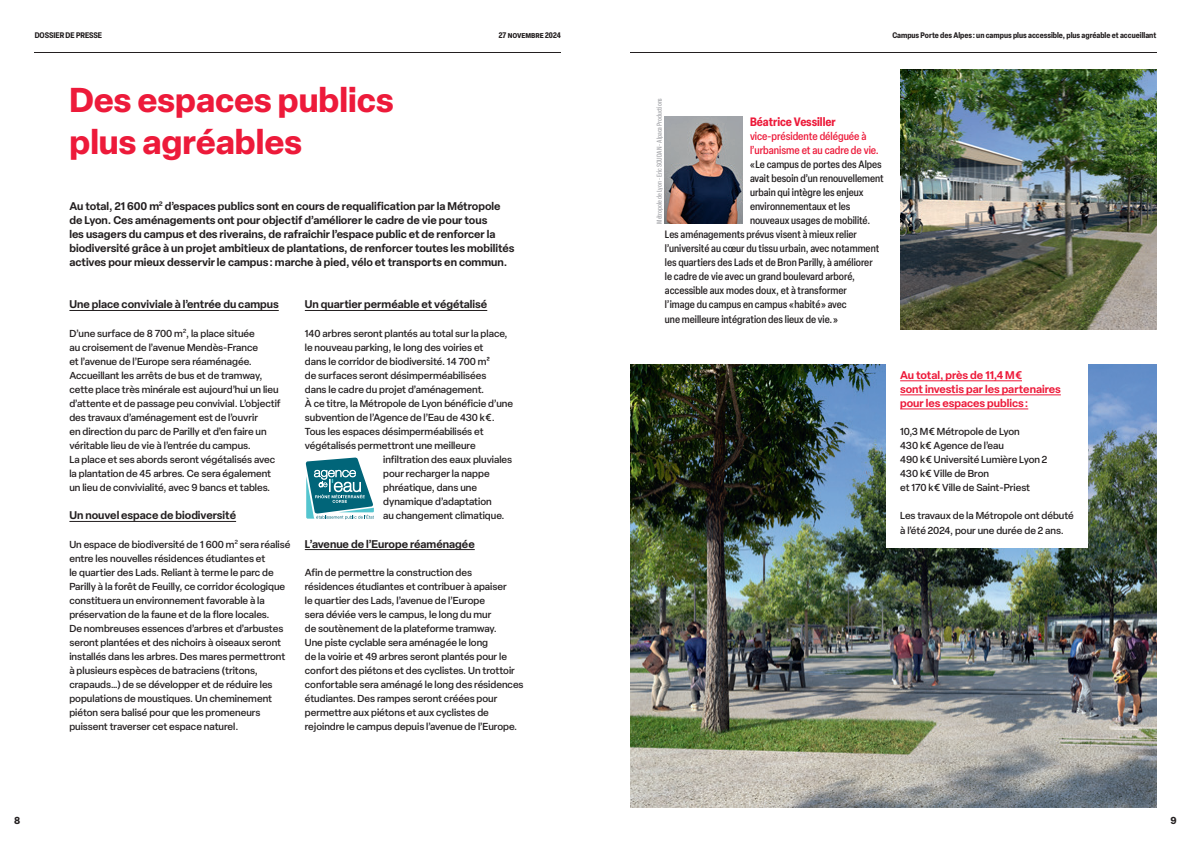
<style>
.page{position:relative;width:1191px;height:842px;background:#fff}
.page>*{position:absolute;margin:0;border:0;box-sizing:border-box;transform-origin:0 0}
.H1_-_Rouge{font:700 34px/42.2px "Elza";color:#ed1a3a}
.Préno___Nom{font:700 condensed 12px "Elza";color:#ed1a3a}
.Chapo_-_Noir{font:600 11px/14.1px "Elza";color:#231f20}
.H4_-_Noir{font:600 11px "Elza";color:#231f20}
.H4_-_Rouge{font:600 11px/14.1px "Elza";color:#ed1a3a}
.Fonction{font:500 condensed 11px/14.1px "Elza";color:#ed1a3a}
.Citation{font:500 condensed 10.5px "Elza";color:#231f20}
.Texte_courant_-_Noir{font:500 10px/14.1px "Elza";color:#231f20}
.t1{font:700 10px "Elza Text";color:#231f20}
.t2{font:700 condensed 8px "Elza";color:#231f20}
.Crédit_Photo{font:500 condensed 7px "Elza";color:#a8a9ad}
</style>
<div class="page">
<hr style="left:35px;top:52px;width:526px;height:1px;background:#231f20">
<hr style="left:630px;top:52px;width:526px;height:1px;background:#231f20">
<svg style="left:306px;top:457px;width:68px;height:62px"></svg>
<img style="left:630px;top:364px;width:526px;height:443px">
<img style="left:900px;top:69px;width:256px;height:261px">
<div style="left:886px;top:356px;width:201px;height:192px;background:#fff"></div>
<hr style="left:69px;top:310px;width:210px;height:1px;background:#231f20">
<hr style="left:69px;top:521px;width:167px;height:1px;background:#231f20">
<hr style="left:305px;top:310px;width:182px;height:1px;background:#231f20">
<hr style="left:305px;top:549px;width:170px;height:1px;background:#231f20">
<img style="left:664px;top:116px;width:79px;height:108px">
<hr style="left:900px;top:380px;width:122px;height:1px;background:#ed1a3a">
<hr style="left:900px;top:394px;width:160px;height:1px;background:#ed1a3a">
<hr style="left:900px;top:408px;width:128px;height:1px;background:#ed1a3a">
<p class="t2" style="left:35px;top:30px;width:69px">DOSSIER DE PRESSE</p>
<p class="t2" style="left:499px;top:30px;width:63px">27 novembre 2024</p>
<p class="t2" style="left:892px;top:30px;width:265px">Campus Porte des Alpes : un campus plus accessible, plus agréable et accueillant</p>
<p class="H1_-_Rouge" style="left:69px;top:78px;width:326px">Des espaces publics plus agréables</p>
<p class="Chapo_-_Noir" style="left:69px;top:199px;width:446px">Au total, 21 600 m<sup>2</sup> d’espaces publics sont en cours de requalification par la Métropole de Lyon. Ces aménagements ont pour objectif d’améliorer le cadre de vie pour tous<br>les usagers du campus et des riverains, de rafraîchir l’espace public et de renforcer la biodiversité grâce à un projet ambitieux de plantations, de renforcer toutes les mobilités actives pour mieux desservir le campus : marche à pied, vélo et transports en commun.</p>
<p class="H4_-_Noir" style="left:69px;top:297px;width:211px">Une place conviviale à l’entrée du campus</p>
<p class="Texte_courant_-_Noir" style="left:69px;top:326px;width:213px">D’une surface de 8 700 m<sup>2</sup>, la place située<br>au croisement de l’avenue Mendès-France<br>et l’avenue de l’Europe sera réaménagée.<br>Accueillant les arrêts de bus et de tramway, cette place très minérale est aujourd’hui un lieu d’attente et de passage peu convivial. L’objectif des travaux d’aménagement est de l’ouvrir<br>en direction du parc de Parilly et d’en faire un véritable lieu de vie à l’entrée du campus.</p>
<p class="Texte_courant_-_Noir" style="left:69px;top:452px;width:207px">La place et ses abords seront végétalisés avec la plantation de 45 arbres. Ce sera également un lieu de convivialité, avec 9 bancs et tables.</p>
<p class="H4_-_Noir" style="left:69px;top:508px;width:168px">Un nouvel espace de biodiversité</p>
<p class="Texte_courant_-_Noir" style="left:69px;top:537px;width:222px">Un espace de biodiversité de 1 600 m<sup>2</sup> sera réalisé entre les nouvelles résidences étudiantes et<br>le quartier des Lads. Reliant à terme le parc de Parilly à la forêt de Feuilly, ce corridor écologique constituera un environnement favorable à la préservation de la faune et de la flore locales.<br>De nombreuses essences d’arbres et d’arbustes seront plantées et des nichoirs à oiseaux seront installés dans les arbres. Des mares permettront à plusieurs espèces de batraciens (tritons, crapauds…) de se développer et de réduire les populations de moustiques. Un cheminement piéton sera balisé pour que les promeneurs puissent traverser cet espace naturel.</p>
<p class="H4_-_Noir" style="left:305px;top:297px;width:184px">Un quartier perméable et végétalisé</p>
<p class="Texte_courant_-_Noir" style="left:305px;top:326px;width:204px">140 arbres seront plantés au total sur la place, le nouveau parking, le long des voiries et dans le corridor de biodiversité. 14 700 m²<br>de surfaces seront désimperméabilisées dans le cadre du projet d’aménagement.</p>
<p class="Texte_courant_-_Noir" style="left:305px;top:396px;width:210px">À ce titre, la Métropole de Lyon bénéficie d’une subvention de l’Agence de l’Eau de 430 k €.</p>
<p class="Texte_courant_-_Noir" style="left:305px;top:424px;width:180px">Tous les espaces désimperméabilisés et</p>
<p class="Texte_courant_-_Noir" style="left:305px;top:438px;width:172px">végétalisés permettront une meilleure</p>
<p class="Texte_courant_-_Noir" style="left:383px;top:452px;width:130px">infiltration des eaux pluviales</p>
<p class="Texte_courant_-_Noir" style="left:383px;top:466px;width:108px">pour recharger la nappe</p>
<p class="Texte_courant_-_Noir" style="left:383px;top:481px;width:95px">phréatique, dans une</p>
<p class="Texte_courant_-_Noir" style="left:383px;top:495px;width:110px">dynamique d’adaptation</p>
<p class="Texte_courant_-_Noir" style="left:383px;top:509px;width:123px">au changement climatique.</p>
<p class="H4_-_Noir" style="left:305px;top:536px;width:171px">L’avenue de l’Europe réaménagée</p>
<p class="Texte_courant_-_Noir" style="left:305px;top:565px;width:203px">Afin de permettre la construction des résidences étudiantes et contribuer à apaiser le quartier des Lads, l’avenue de l’Europe sera déviée vers le campus, le long du mur<br>de soutènement de la plateforme tramway.</p>
<p class="Texte_courant_-_Noir" style="left:305px;top:635px;width:220px">Une piste cyclable sera aménagée le long<br>de la voirie et 49 arbres seront plantés pour le confort des piétons et des cyclistes. Un trottoir confortable sera aménagé le long des résidences étudiantes. Des rampes seront créées pour permettre aux piétons et aux cyclistes de rejoindre le campus depuis l’avenue de l’Europe.</p>
<p class="Crédit_Photo" style="left:654px;top:224px;width:127px;rotate:-90deg">Métropole de Lyon - Eric SOUDAN - Alpaca Productions</p>
<p class="Préno___Nom" style="left:750px;top:113px;width:87px">Béatrice Vessiller</p>
<p class="Fonction" style="left:750px;top:129px;width:130px">vice-présidente déléguée à l’urbanisme et au cadre de vie.</p>
<p class="Citation" style="left:750px;top:157px;width:133px">« Le campus de portes des Alpes</p>
<p class="Citation" style="left:750px;top:171px;width:135px">avait besoin d’un renouvellement</p>
<p class="Citation" style="left:750px;top:185px;width:115px">urbain qui intègre les enjeux</p>
<p class="Citation" style="left:750px;top:199px;width:102px">environnementaux et les</p>
<p class="Citation" style="left:750px;top:213px;width:122px">nouveaux usages de mobilité.</p>
<p class="Citation" style="left:665px;top:227px;width:194px">Les aménagements prévus visent à mieux relier</p>
<p class="Citation" style="left:665px;top:241px;width:216px">l’université au cœur du tissu urbain, avec notamment</p>
<p class="Citation" style="left:665px;top:255px;width:209px">les quartiers des Lads et de Bron Parilly, à améliorer</p>
<p class="Citation" style="left:665px;top:270px;width:191px">le cadre de vie avec un grand boulevard arboré,</p>
<p class="Citation" style="left:665px;top:284px;width:183px">accessible aux modes doux, et à transformer</p>
<p class="Citation" style="left:665px;top:298px;width:183px">l’image du campus en campus « habité » avec</p>
<p class="Citation" style="left:665px;top:312px;width:174px">une meilleure intégration des lieux de vie. »</p>
<p class="H4_-_Rouge" style="left:900px;top:368px;width:162px">Au total, près de 11,4 M €<br>sont investis par les partenaires pour les espaces publics :</p>
<p class="Texte_courant_-_Noir" style="left:900px;top:424px;width:121px">10,3 M € Métropole de Lyon</p>
<p class="Texte_courant_-_Noir" style="left:900px;top:438px;width:105px">430 k € Agence de l’eau</p>
<p class="Texte_courant_-_Noir" style="left:900px;top:452px;width:149px">490 k € Université Lumière Lyon 2</p>
<p class="Texte_courant_-_Noir" style="left:900px;top:466px;width:131px">430 k € Ville de Bron<br>et 170 k € Ville de Saint-Priest</p>
<p class="Texte_courant_-_Noir" style="left:900px;top:509px;width:175px">Les travaux de la Métropole ont débuté à l’été 2024, pour une durée de 2 ans.</p>
<p class="t1" style="left:14px;top:813px;width:8px">8</p>
<p class="t1" style="left:1170px;top:813px;width:8px">9</p>
</div>
